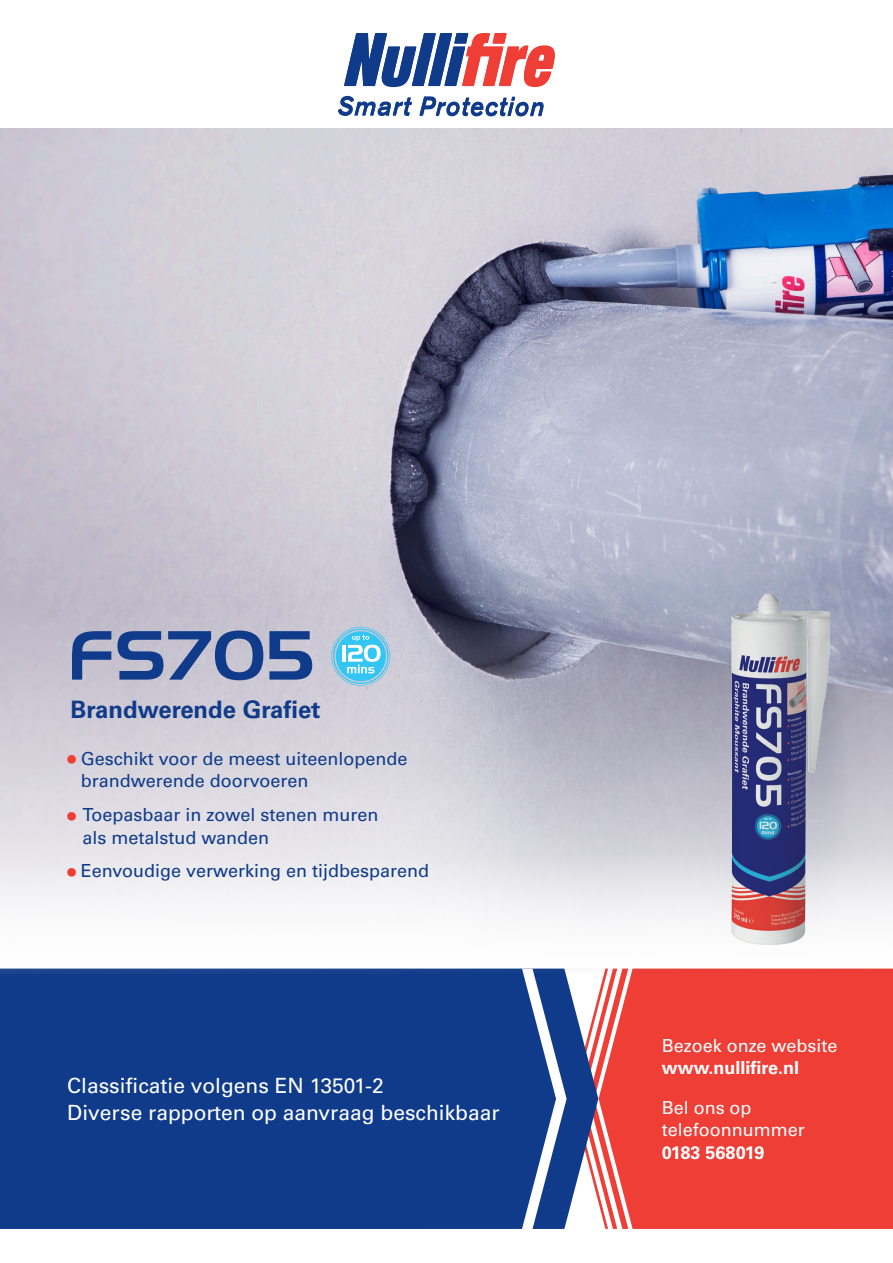
<style>
.page{position:relative;width:893px;height:1263px;background:#fff}
.page>*{position:absolute;margin:0;border:0;box-sizing:border-box;transform-origin:0 0}
.t1{font:67.5px "Handel Gothic BT";letter-spacing:.03em;color:#103b8a}
.t2{font:700 24px "Univers LTCYR 65";color:#103b8a}
.t3{font:21px "Univers LTCYR 55 Roman";color:#fff}
.t4{font:18px/22.5px "Univers LTCYR 55 Roman";color:#103b8a}
.t5{font:18px/22.5px "Univers LTCYR 55 Roman";color:#fff}
.s1{font-size:24px;color:#ee3e35}
.s2{font-family:"Univers LTCYR 65";font-weight:700}
</style>
<div class="page">
<div style="left:628px;top:973px;width:265px;height:256px;background:#ee3e35"></div>
<div style="left:0;top:973px;width:522px;height:256px;background:#103b8a"></div>
<svg style="left:522px;top:973px;width:106px;height:256px"></svg>
<img style="left:0;top:128px;width:893px;height:845px">
<svg style="left:0;top:583px;width:893px;height:384px"></svg>
<svg style="left:344px;top:33px;width:211px;height:54px"></svg>
<svg style="left:338px;top:96px;width:74px;height:20px"></svg>
<svg style="left:419px;top:96px;width:125px;height:20px"></svg>
<svg style="left:331px;top:627px;width:59px;height:59px;background:#85cfea"></svg>
<img style="left:729px;top:593px;width:101px;height:352px">
<p class="t1" style="left:67px;top:615px;width:248px">FS705</p>
<p class="t2" style="left:71px;top:692px;width:251px">Brandwerende Grafiet</p>
<p class="t4" style="left:81px;top:746px;width:328px;text-indent:-13px"><span class="s1">•</span> Geschikt voor de meest uiteenlopende brandwerende doorvoeren</p>
<p class="t4" style="left:83px;top:803px;width:297px;text-indent:-15px"><span class="s1">•</span> Toepasbaar in zowel stenen muren als metalstud wanden</p>
<p class="t4" style="left:67px;top:859px;width:363px"><span class="s1">•</span> Eenvoudige verwerking en tijdbesparend</p>
<p class="t3" style="left:67px;top:1071px;width:318px">Classificatie volgens EN 13501-2</p>
<p class="t3" style="left:67px;top:1098px;width:434px">Diverse rapporten op aanvraag beschikbaar</p>
<p class="t5" style="left:662px;top:1033px;width:177px">Bezoek onze website <span class="s2">www.nullifire.nl</span></p>
<p class="t5" style="left:662px;top:1095px;width:144px">Bel ons op telefoonnummer<br><span class="s2">0183 568019</span></p>
</div>
